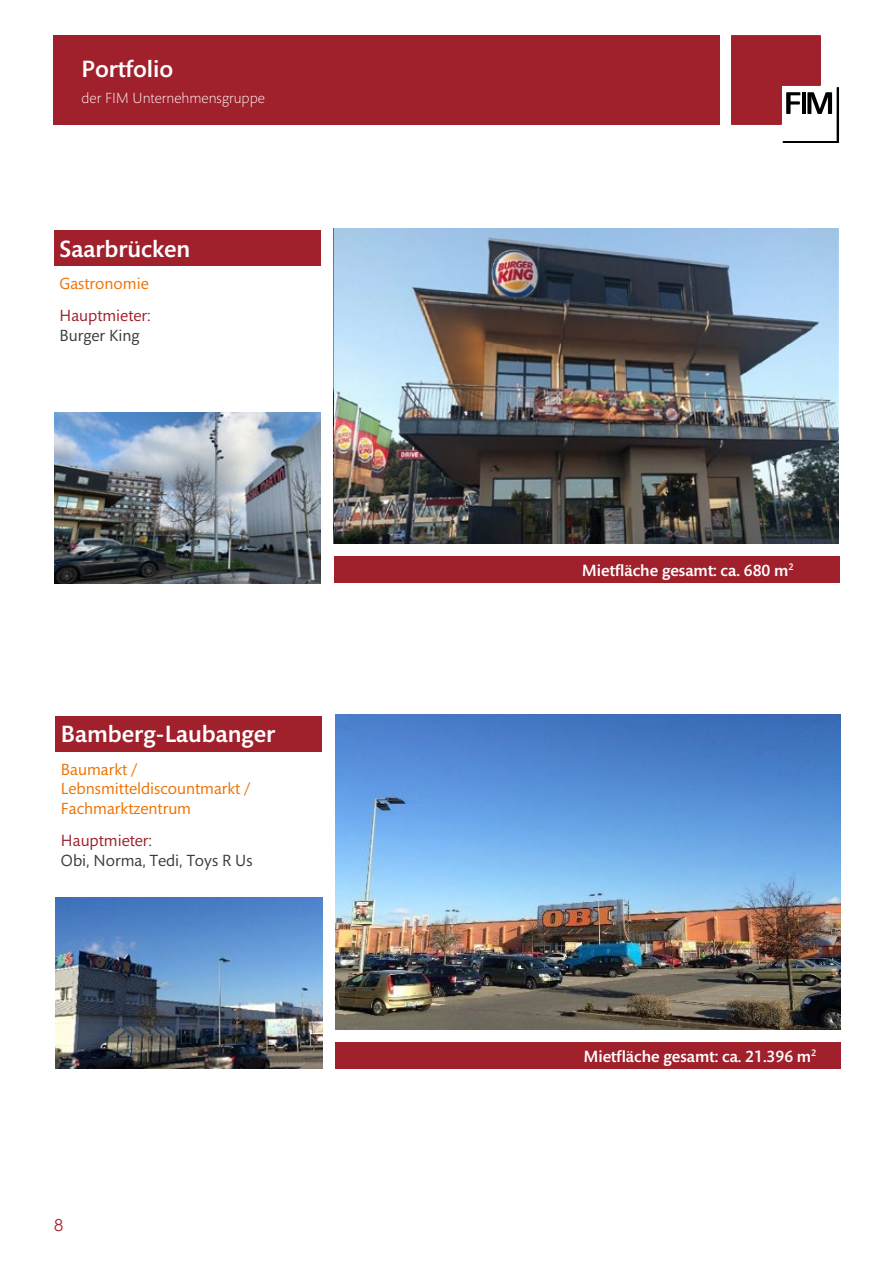
<style>
.page{position:relative;width:893px;height:1263px;background:#fff}
.page>*{position:absolute;margin:0;border:0;box-sizing:border-box;transform-origin:0 0}
.t1{font:500 24px "Mundo Sans Capital";color:#fff}
.t2{font:16.5px/19.5px "Mundo Sans Capital";color:#ee7203}
.t3{font:500 16.5px "Mundo Sans Capital";color:#fff}
.t4{font:16.5px "Mundo Sans Capital";color:#3c3c3b}
.t5{font:16.5px "Mundo Sans Capital";color:#a0202c}
.t6{font:16.5px "Century Gothic";color:#a0202c}
.t7{font:300 15px "Mundo Sans Capital";color:#fff}
</style>
<div class="page">
<svg style="left:731px;top:36px;width:108px;height:107px"></svg>
<div style="left:53px;top:36px;width:666px;height:89px;background:#a0202c"></div>
<div style="left:55px;top:716px;width:267px;height:35px;background:#a0202c"></div>
<div style="left:335px;top:1042px;width:505px;height:27px;background:#a0202c"></div>
<img style="left:336px;top:714px;width:504px;height:315px">
<img style="left:56px;top:898px;width:266px;height:171px">
<div style="left:54px;top:231px;width:267px;height:35px;background:#a0202c"></div>
<div style="left:334px;top:557px;width:505px;height:26px;background:#a0202c"></div>
<img style="left:334px;top:229px;width:505px;height:314px">
<img style="left:54px;top:412px;width:266px;height:171px">
<h1 class="t1" style="left:82px;top:56px;width:93px">Portfolio</h1>
<p class="t7" style="left:82px;top:90px;width:185px">der FIM Unternehmensgruppe</p>
<h1 class="t1" style="left:60px;top:236px;width:132px">Saarbrücken</h1>
<p class="t2" style="left:60px;top:274px;width:91px">Gastronomie</p>
<p class="t5" style="left:60px;top:307px;width:93px">Hauptmieter:</p>
<p class="t4" style="left:60px;top:326px;width:82px">Burger King</p>
<h1 class="t1" style="left:61px;top:721px;width:216px">Bamberg-Laubanger</h1>
<p class="t2" style="left:61px;top:760px;width:191px">Baumarkt /<br>Lebnsmitteldiscountmarkt /<br>Fachmarktzentrum</p>
<p class="t5" style="left:61px;top:832px;width:93px">Hauptmieter:</p>
<p class="t4" style="left:61px;top:851px;width:193px">Obi, Norma, Tedi, Toys R Us</p>
<p class="t6" style="left:54px;top:1213px;width:11px">8</p>
<p class="t3" style="left:582px;top:561px;width:213px">Mietfläche gesamt: ca. 680 m<sup>2</sup></p>
<p class="t3" style="left:583px;top:1047px;width:235px">Mietfläche gesamt: ca. 21.396 m<sup>2</sup></p>
</div>
